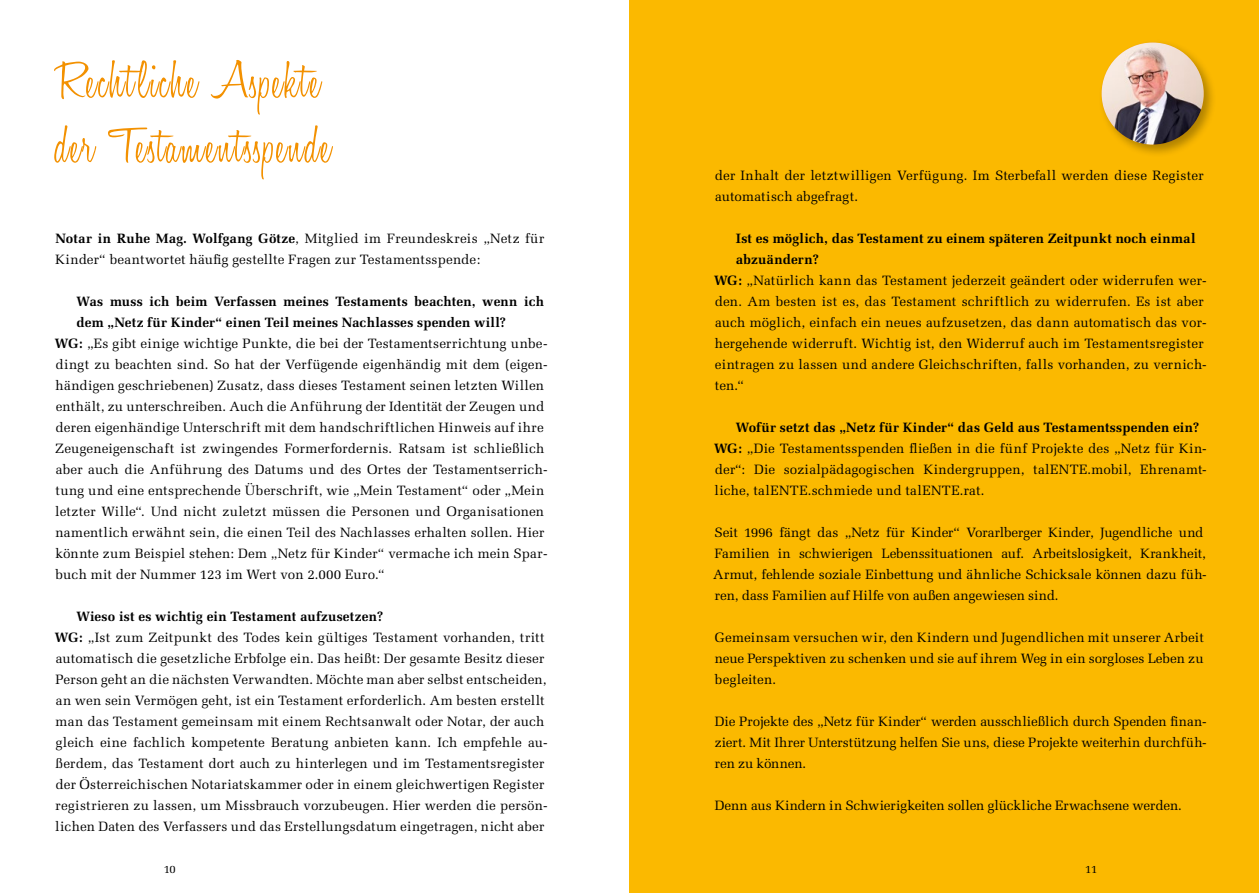
<style>
.page{position:relative;width:1259px;height:893px;background:#fff}
.page>*{position:absolute;margin:0;border:0;box-sizing:border-box;transform-origin:0 0}
.t1{font:300 54px/64.8px "Honey Script";letter-spacing:.035em;color:#f39100}
.t2{font:13.5px/21px "Melior";letter-spacing:.01em;color:#000}
.t3{font:700 13.5px "Melior";letter-spacing:.015em;color:#000}
.t4{font:13.5px "Melior";letter-spacing:-.01em;color:#000}
.t5{font:11.25px "Melior";color:#000}
.s1{font-weight:700}
</style>
<div class="page">
<div style="left:629px;top:0;width:630px;height:893px;background:#fbb900"></div>
<div style="left:1097px;top:38px;width:119px;height:120px;background:#000;opacity:.3"></div>
<img style="left:1101px;top:43px;width:102px;height:102px;border-radius:51px">
<h1 class="t1" style="left:55px;top:51px;width:277px">Rechtliche Aspekte der Testamentsspende</h1>
<p class="t2" style="left:55px;top:228px;width:490px"><span class="s1">Notar in Ruhe Mag. Wolfgang Götze</span>, Mitglied im Freundeskreis „Netz für<br>Kinder“ beantwortet häufig gestellte Fragen zur Testamentsspende:</p>
<p class="t3" style="left:77px;top:293px;width:469px">Was muss ich beim Verfassen meines Testaments beachten, wenn ich</p>
<p class="t3" style="left:77px;top:314px;width:431px">dem „Netz für Kinder“ einen Teil meines Nachlasses spenden will?</p>
<p class="t2" style="left:55px;top:333px;width:494px"><span class="s1">WG:</span> „Es gibt einige wichtige Punkte, die bei der Testamentserrichtung unbe-</p>
<p class="t2" style="left:56px;top:354px;width:493px">dingt zu beachten sind. So hat der Verfügende eigenhändig mit dem (eigen-</p>
<p class="t2" style="left:55px;top:375px;width:490px">händigen geschriebenen) Zusatz, dass dieses Testament seinen letzten Willen</p>
<p class="t2" style="left:56px;top:396px;width:490px">enthält, zu unterschreiben. Auch die Anführung der Identität der Zeugen und</p>
<p class="t2" style="left:56px;top:417px;width:490px">deren eigenhändige Unterschrift mit dem handschriftlichen Hinweis auf ihre</p>
<p class="t2" style="left:55px;top:438px;width:491px">Zeugeneigenschaft ist zwingendes Formerfordernis. Ratsam ist schließlich</p>
<p class="t2" style="left:56px;top:459px;width:493px">aber auch die Anführung des Datums und des Ortes der Testamentserrich-</p>
<p class="t2" style="left:55px;top:480px;width:490px">tung und eine entsprechende Überschrift, wie „Mein Testament“ oder „Mein</p>
<p class="t2" style="left:55px;top:501px;width:490px">letzter Wille“. Und nicht zuletzt müssen die Personen und Organisationen</p>
<p class="t2" style="left:55px;top:522px;width:490px">namentlich erwähnt sein, die einen Teil des Nachlasses erhalten sollen. Hier</p>
<p class="t2" style="left:55px;top:543px;width:493px">könnte zum Beispiel stehen: Dem „Netz für Kinder“ vermache ich mein Spar-</p>
<p class="t2" style="left:56px;top:564px;width:331px">buch mit der Nummer 123 im Wert von 2.000 Euro.“</p>
<p class="t2" style="left:55px;top:606px;width:494px;text-indent:22px"><span class="s1">Wieso ist es wichtig ein Testament aufzusetzen?<br>WG:</span> „Ist zum Zeitpunkt des Todes kein gültiges Testament vorhanden, tritt automatisch die gesetzliche Erbfolge ein. Das heißt: Der gesamte Besitz dieser Person geht an die nächsten Verwandten. Möchte man aber selbst entscheiden, an wen sein Vermögen geht, ist ein Testament erforderlich. Am besten erstellt man das Testament gemeinsam mit einem Rechtsanwalt oder Notar, der auch gleich eine fachlich kompetente Beratung anbieten kann. Ich empfehle au&shy;ßerdem, das Testament dort auch zu hinterlegen und im Testamentsregister der Österreichischen Notariatskammer oder in einem gleichwertigen Register registrieren zu lassen, um Missbrauch vorzubeugen. Hier werden die persön&shy;lichen Daten des Verfassers und das Erstellungsdatum eingetragen, nicht aber</p>
<p class="t2" style="left:715px;top:165px;width:490px">der Inhalt der letztwilligen Verfügung. Im Sterbefall werden diese Register automatisch abgefragt.</p>
<p class="t3" style="left:736px;top:230px;width:461px">Ist es möglich, das Testament zu einem späteren Zeitpunkt noch einmal</p>
<p class="t3" style="left:736px;top:251px;width:84px">abzuändern?</p>
<p class="t2" style="left:714px;top:270px;width:494px"><span class="s1">WG:</span> „Natürlich kann das Testament jederzeit geändert oder widerrufen wer-</p>
<p class="t2" style="left:715px;top:291px;width:490px">den. Am besten ist es, das Testament schriftlich zu widerrufen. Es ist aber</p>
<p class="t2" style="left:715px;top:312px;width:493px">auch möglich, einfach ein neues aufzusetzen, das dann automatisch das vor-</p>
<p class="t2" style="left:714px;top:333px;width:490px">hergehende widerruft. Wichtig ist, den Widerruf auch im Testamentsregister</p>
<p class="t2" style="left:715px;top:354px;width:493px">eintragen zu lassen und andere Gleichschriften, falls vorhanden, zu vernich-</p>
<p class="t2" style="left:714px;top:375px;width:31px">ten.“</p>
<p class="t2" style="left:714px;top:417px;width:494px;text-indent:22px"><span class="s1">Wofür setzt das „Netz für Kinder“ das Geld aus Testamentsspenden ein?<br>WG:</span> „Die Testamentsspenden fließen in die fünf Projekte des „Netz für Kin&shy;der“: Die sozialpädagogischen Kindergruppen, talENTE.mobil, Ehrenamt&shy;liche, talENTE.schmiede und talENTE.rat.</p>
<p class="t2" style="left:713px;top:522px;width:495px">Seit 1996 fängt das „Netz für Kinder“ Vorarlberger Kinder, Jugendliche und Familien in schwierigen Lebenssituationen auf. Arbeitslosigkeit, Krankheit, Armut, fehlende soziale Einbettung und ähnliche Schicksale können dazu füh&shy;ren, dass Familien auf Hilfe von außen angewiesen sind.</p>
<p class="t2" style="left:714px;top:627px;width:491px;text-align:justify">Gemeinsam versuchen wir, den Kindern und Jugendlichen mit unserer Arbeit neue Perspektiven zu schenken und sie auf ihrem Weg in ein sorgloses Leben zu begleiten.</p>
<p class="t2" style="left:715px;top:711px;width:493px;text-align:justify">Die Projekte des „Netz für Kinder“ werden ausschließlich durch Spenden finan&shy;ziert. Mit Ihrer Unterstützung helfen Sie uns, diese Projekte weiterhin durchfüh&shy;ren zu können.</p>
<p class="t4" style="left:715px;top:798px;width:469px">Denn aus Kindern in Schwierigkeiten sollen glückliche Erwachsene werden.</p>
<p class="t5" style="left:164px;top:863px;width:14px">10</p>
<p class="t5" style="left:1085px;top:863px;width:14px">11</p>
</div>
